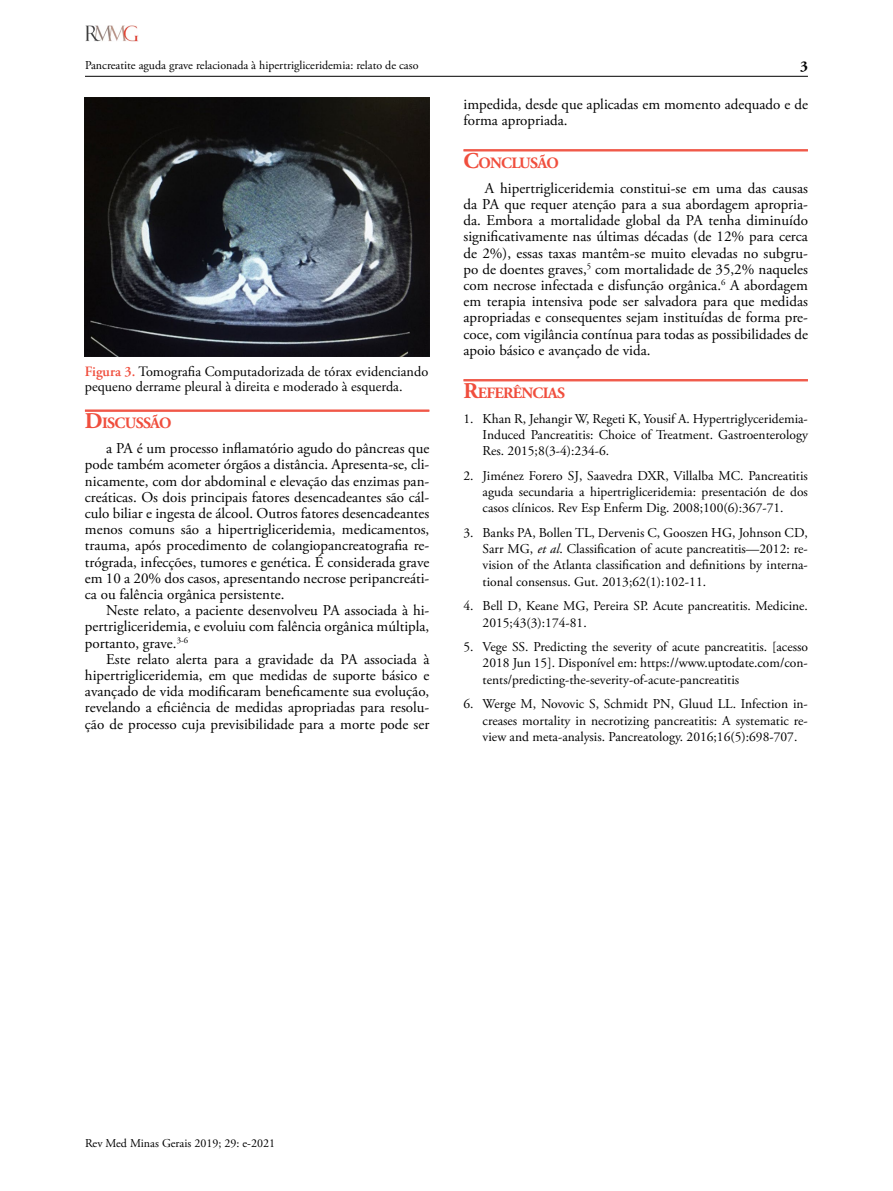
<style>
.page{position:relative;width:893px;height:1191px;background:#fff}
.page>*{position:absolute;margin:0;border:0;box-sizing:border-box;transform-origin:0 0}
.t1{font:700 15.75px "Adobe Garamond Pro";letter-spacing:-.045em;color:#f04e3d}
.t2{font:15px/16.2px "Adobe Garamond Pro";color:#000;text-align:justify}
.t3{font:700 15px "Adobe Garamond Pro";color:#000}
.t4{font:14.25px/15px "Adobe Garamond Pro";color:#000}
.t5{font:13.5px/16.2px "Adobe Garamond Pro";color:#000;text-align:justify}
.t6{font:12px "Adobe Garamond Pro";color:#000}
.s1{font-weight:600;color:#f04e3d}
.s2{font-size:22.5px}
.s3{font-style:italic}
</style>
<div class="page">
<hr style="left:85px;top:76px;width:723px;height:1px;background:#000">
<img style="left:85px;top:26px;width:53px;height:16px">
<hr style="left:463px;top:149px;width:345px;height:1px;background:#f04e3d">
<hr style="left:463px;top:150px;width:345px;height:1px;background:#f04e3d">
<hr style="left:463px;top:151px;width:345px;height:1px;background:#f04e3d">
<hr style="left:463px;top:379px;width:345px;height:1px;background:#f04e3d">
<hr style="left:463px;top:380px;width:345px;height:1px;background:#f04e3d">
<hr style="left:463px;top:381px;width:345px;height:1px;background:#f04e3d">
<hr style="left:85px;top:410px;width:344px;height:1px;background:#f04e3d">
<hr style="left:85px;top:411px;width:344px;height:1px;background:#f04e3d">
<img style="left:85px;top:98px;width:344px;height:258px">
<p class="t6" style="left:85px;top:58px;width:335px">Pancreatite aguda grave relacionada à hipertrigliceridemia: relato de caso</p>
<p class="t4" style="left:85px;top:364px;width:345px"><span class="s1">Figura 3.</span> Tomografia Computadorizada de tórax evidenciando pequeno derrame pleural à direita e moderado à esquerda.</p>
<p class="t1" style="left:85px;top:414px;width:88px"><span class="s2">D</span>ISCUSSÃO</p>
<p class="t2" style="left:85px;top:441px;width:346px;text-indent:21px">a PA é um processo inflamatório agudo do pâncreas que pode também acometer órgãos a distância. Apresenta-se, cli&shy;nicamente, com dor abdominal e elevação das enzimas pan&shy;creáticas. Os dois principais fatores desencadeantes são cál&shy;culo biliar e ingesta de álcool. Outros fatores desencadeantes menos comuns são a hipertrigliceridemia, medicamentos, trauma, após procedimento de colangiopancreatografia re&shy;trógrada, infecções, tumores e genética. É considerada grave em 10 a 20% dos casos, apresentando necrose peripancreáti&shy;ca ou falência orgânica persistente.</p>
<p class="t2" style="left:85px;top:603px;width:346px;text-indent:21px">Neste relato, a paciente desenvolveu PA associada à hi&shy;pertrigliceridemia, e evoluiu com falência orgânica múltipla, portanto, grave.<sup>3-6</sup></p>
<p class="t2" style="left:85px;top:651px;width:346px;text-indent:21px">Este relato alerta para a gravidade da PA associada à hipertrigliceridemia, em que medidas de suporte básico e avançado de vida modificaram beneficamente sua evolução, revelando a eficiência de medidas apropriadas para resolu&shy;ção de processo cuja previsibilidade para a morte pode ser</p>
<p class="t3" style="left:800px;top:58px;width:9px">3</p>
<p class="t2" style="left:463px;top:96px;width:346px">impedida, desde que aplicadas em momento adequado e de forma apropriada.</p>
<p class="t1" style="left:463px;top:154px;width:97px"><span class="s2">C</span>ONCLUSÃO</p>
<p class="t2" style="left:463px;top:180px;width:346px;text-indent:21px">A hipertrigliceridemia constitui-se em uma das causas da PA que requer atenção para a sua abordagem apropria&shy;da. Embora a mortalidade global da PA tenha diminuído significativamente nas últimas décadas (de 12% para cerca de 2%), essas taxas mantêm-se muito elevadas no subgru&shy;po de doentes graves,<sup>5</sup> com mortalidade de 35,2% naqueles com necrose infectada e disfunção orgânica.<sup>6</sup> A abordagem em terapia intensiva pode ser salvadora para que medidas apropriadas e consequentes sejam instituídas de forma pre&shy;coce, com vigilância contínua para todas as possibilidades de apoio básico e avançado de vida.</p>
<p class="t1" style="left:463px;top:384px;width:78px"><span class="s2">R</span>EFERÊNCIAS</p>
<p class="t5" style="left:483px;top:411px;width:327px;text-indent:-19px">1. Khan R, Jehangir W, Regeti K, Yousif A. Hypertriglyceridemia-Induced Pancreatitis: Choice of Treatment. Gastroenterology Res. 2015;8(3-4):234-6.</p>
<p class="t5" style="left:483px;top:468px;width:327px;text-indent:-19px">2. Jiménez Forero SJ, Saavedra DXR, Villalba MC. Pancreatitis aguda secundaria a hipertrigliceridemia: presentación de dos casos clínicos. Rev Esp Enferm Dig. 2008;100(6):367-71.</p>
<p class="t5" style="left:483px;top:525px;width:327px;text-indent:-19px">3. Banks PA, Bollen TL, Dervenis C, Gooszen HG, Johnson CD, Sarr MG, <span class="s3">et al</span>. Classification of acute pancreatitis—2012: re&shy;vision of the Atlanta classification and definitions by interna&shy;tional consensus. Gut. 2013;62(1):102-11.</p>
<p class="t5" style="left:483px;top:598px;width:327px;text-indent:-19px">4. Bell D, Keane MG, Pereira SP. Acute pancreatitis. Medicine.<br>2015;43(3):174-81.</p>
<p class="t5" style="left:483px;top:639px;width:327px;text-indent:-19px">5. Vege SS. Predicting the severity of acute pancreatitis. [acesso 2018 Jun 15]. Disponível em: https://www.uptodate.com/con&shy;tents/predicting-the-severity-of-acute-pancreatitis</p>
<p class="t5" style="left:483px;top:696px;width:327px;text-indent:-19px">6. Werge M, Novovic S, Schmidt PN, Gluud LL. Infection in&shy;creases mortality in necrotizing pancreatitis: A systematic re&shy;view and meta-analysis. Pancreatology. 2016;16(5):698-707.</p>
<p class="t6" style="left:85px;top:1135px;width:191px">Rev Med Minas Gerais 2019; 29: e-2021</p>
</div>
